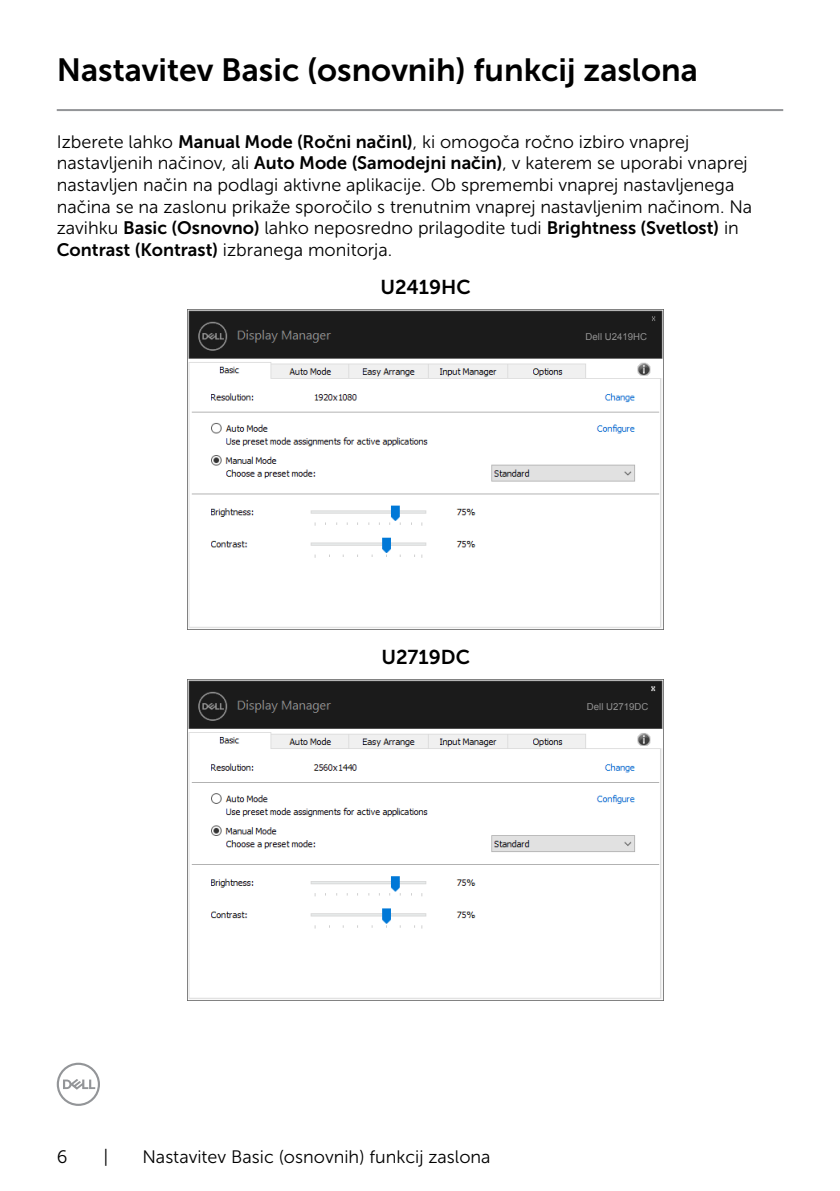
<style>
.page{position:relative;width:840px;height:1191px;background:#fff}
.page>*{position:absolute;margin:0;border:0;box-sizing:border-box;transform-origin:0 0}
.t1{font:32px "Museo Sans For Dell 700";color:#000}
.t2{font:20px "Museo Sans For Dell 700";color:#000}
.t3{font:18px/21.6px "Museo Sans For Dell 300";color:#000}
.t4{font:9.6px "Arial";color:#939393}
.s1{font-family:"Museo Sans For Dell 700"}
</style>
<div class="page">
<svg style="left:57px;top:1062px;width:43px;height:44px"></svg>
<hr style="left:57px;top:109px;width:725px;height:2px;background:#939598">
<img style="left:187px;top:309px;width:476px;height:321px">
<div style="left:545px;top:330px;width:103px;height:11px;background:#1b1b1b"></div>
<img style="left:188px;top:680px;width:475px;height:319px">
<div style="left:545px;top:700px;width:103px;height:12px;background:#1b1b1b"></div>
<h1 class="t1" style="left:57px;top:52px;width:642px">Nastavitev Basic (osnovnih) funkcij zaslona</h1>
<p class="t3" style="left:57px;top:131px;width:696px">Izberete lahko <span class="s1">Manual Mode (Ročni načinl)</span>, ki omogoča ročno izbiro vnaprej nastavljenih načinov, ali <span class="s1">Auto Mode (Samodejni način)</span>, v katerem se uporabi vnaprej nastavljen način na podlagi aktivne aplikacije. Ob spremembi vnaprej nastavljenega načina se na zaslonu prikaže sporočilo s trenutnim vnaprej nastavljenim načinom. Na zavihku <span class="s1">Basic (Osnovno)</span> lahko neposredno prilagodite tudi <span class="s1">Brightness (Svetlost)</span> in <span class="s1">Contrast (Kontrast)</span> izbranega monitorja.</p>
<p class="t2" style="left:380px;top:276px;width:92px">U2419HC</p>
<p class="t4" style="left:585px;top:330px;width:63px">Dell U2419HC</p>
<p class="t2" style="left:381px;top:645px;width:90px">U2719DC</p>
<p class="t4" style="left:586px;top:700px;width:63px">Dell U2719DC</p>
<p class="t3" style="left:57px;top:1145px;width:12px">6</p>
<p class="t3" style="left:103px;top:1145px;width:6px">|</p>
<p class="t3" style="left:142px;top:1145px;width:349px">Nastavitev Basic (osnovnih) funkcij zaslona</p>
</div>
